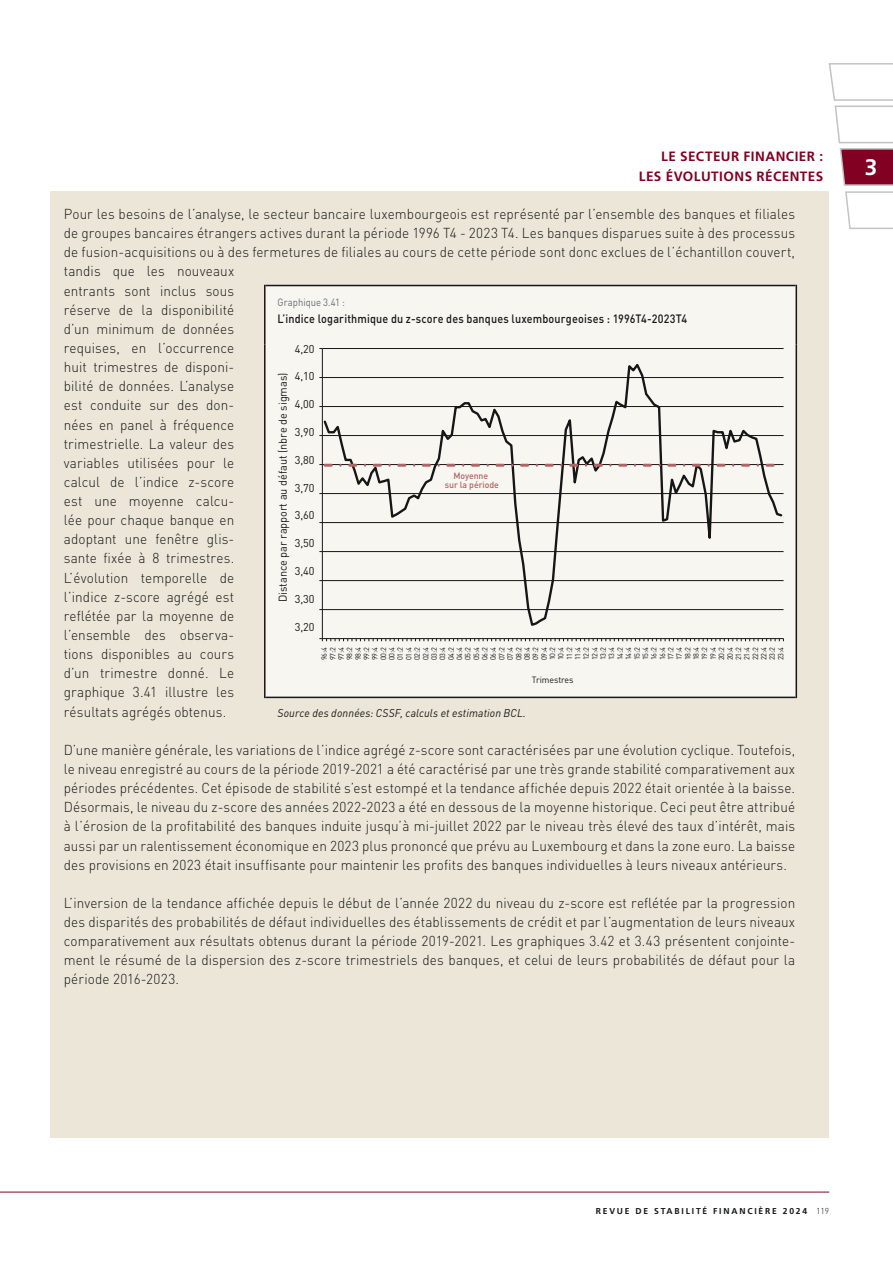
<style>
.page{position:relative;width:893px;height:1263px;background:#fff}
.page>*{position:absolute;margin:0;border:0;box-sizing:border-box;transform-origin:0 0}
.t1{font:700 22.5px "Frutiger LT Pro";color:#fff}
.t2{font:300 14.25px/19.2px "DIN Pro";letter-spacing:.01em;color:#151616;text-align:justify;scale:.95 1}
.t3{font:700 13.5px/19.5px "Frutiger LT Pro";letter-spacing:.035em;color:#820022;text-align:right}
.t4{font:500 12px "DIN Pro";letter-spacing:.015em;color:#151616;scale:.9 1}
.t5{font:11.25px "DIN Pro";letter-spacing:-.005em;color:#151616}
.t6{font:italic 11.25px "DIN Pro";letter-spacing:.015em;color:#151616;scale:.95 1}
.t7{font:10.5px "DIN Pro";color:#637077;scale:.9 1}
.t8{font:500 9px/9px "DIN Pro";letter-spacing:-.005em;color:#b16366;text-align:center}
.t9{font:9px "DIN Pro";letter-spacing:-.005em;color:#151616}
.t10{font:700 8.55px "Frutiger LT Pro";letter-spacing:.21em;color:#151616}
.t11{font:7.5px/8.4px "DIN Pro";letter-spacing:-.005em;color:#151616;text-align:justify}
.s1{font-family:"DIN Pro";font-weight:300}
</style>
<div class="page">
<hr style="left:0;top:1192px;width:829px;height:1px;background:#820022">
<svg style="left:828px;top:63px;width:65px;height:166px"></svg>
<div style="left:50px;top:191px;width:779px;height:946px;background:#ebe6d7"></div>
<div style="left:266px;top:286px;width:530px;height:411px;background:#f8f6f0"></div>
<hr style="left:266px;top:285px;width:530px;height:1px;background:#151616">
<hr style="left:264px;top:285px;width:2px;height:59px;background:#151616">
<hr style="left:796px;top:285px;width:1px;height:59px;background:#151616">
<hr style="left:264px;top:344px;width:2px;height:354px;background:#151616">
<hr style="left:796px;top:344px;width:1px;height:354px;background:#151616">
<hr style="left:266px;top:697px;width:530px;height:1px;background:#151616">
<hr style="left:322px;top:348px;width:461px;height:1px;background:#151616">
<hr style="left:322px;top:348px;width:1px;height:291px;background:#151616">
<svg style="left:319px;top:638px;width:465px;height:3px"></svg>
<svg style="left:322px;top:360px;width:461px;height:268px;background:#eae8e2"></svg>
<svg style="left:319px;top:464px;width:455px;height:3px"></svg>
<p class="t3" style="left:639px;top:147px;width:186px">LE SECTEUR FINANCIER :<br>LES ÉVOLUTIONS RÉCENTES</p>
<h1 class="t1" style="left:865px;top:154px;width:14px">3</h1>
<p class="t2" style="left:64px;top:204px;width:771px;text-align:left">Pour les besoins de l’analyse, le secteur bancaire luxembourgeois est représenté par l’ensemble des banques et filiales de groupes bancaires étrangers actives durant la période 1996 T4 - 2023 T4. Les banques disparues suite à des processus de fusion-acquisitions ou à des fermetures de filiales au cours de cette période sont donc exclues de l’échantillon couvert, tandis que les nouveaux<br>entrants sont inclus sous<br>réserve de la disponibilité<br>d’un minimum de données<br>requises, en l’occurrence<br>huit trimestres de disponi-<br>bilité de données. L’analyse<br>est conduite sur des don-<br>nées en panel à fréquence<br>trimestrielle. La valeur des<br>variables utilisées pour le<br>calcul de l’indice z-score<br>est une moyenne calcu-<br>lée pour chaque banque en<br>adoptant une fenêtre glis-<br>sante fixée à 8 trimestres.<br>L’évolution temporelle de<br>l’indice z-score agrégé est<br>reflétée par la moyenne de<br>l’ensemble des observa-<br>tions disponibles au cours<br>d’un trimestre donné. Le<br>graphique 3.41 illustre les<br>résultats agrégés obtenus.</p>
<p class="t2" style="left:64px;top:739px;width:771px">D’une manière générale, les variations de l’indice agrégé z-score sont caractérisées par une évolution cyclique. Toutefois, le niveau enregistré au cours de la période 2019-2021 a été caractérisé par une très grande stabilité comparativement aux périodes précédentes. Cet épisode de stabilité s’est estompé et la tendance affichée depuis 2022 était orientée à la baisse.<br>Désormais, le niveau du z-score des années 2022-2023 a été en dessous de la moyenne historique. Ceci peut être attribué à l’érosion de la profitabilité des banques induite jusqu’à mi-juillet 2022 par le niveau très élevé des taux d’intérêt, mais aussi par un ralentissement économique en 2023 plus prononcé que prévu au Luxembourg et dans la zone euro. La baisse des provisions en 2023 était insuffisante pour maintenir les profits des banques individuelles à leurs niveaux antérieurs.</p>
<p class="t2" style="left:64px;top:892px;width:771px">L’inversion de la tendance affichée depuis le début de l’année 2022 du niveau du z-score est reflétée par la progression des disparités des probabilités de défaut individuelles des établissements de crédit et par l’augmentation de leurs niveaux comparativement aux résultats obtenus durant la période 2019-2021. Les graphiques 3.42 et 3.43 présentent conjointe&shy;ment le résumé de la dispersion des z-score trimestriels des banques, et celui de leurs probabilités de défaut pour la période 2016-2023.</p>
<p class="t7" style="left:278px;top:295px;width:76px">Graphique 3.41 :</p>
<p class="t4" style="left:278px;top:311px;width:457px">L’indice logarithmique du z-score des banques luxembourgeoises : 1996T4-2023T4</p>
<p class="t5" style="left:295px;top:341px;width:21px">4,20</p>
<p class="t5" style="left:295px;top:369px;width:21px">4,10</p>
<p class="t5" style="left:295px;top:396px;width:21px">4,00</p>
<p class="t5" style="left:295px;top:424px;width:21px">3,90</p>
<p class="t5" style="left:295px;top:452px;width:21px">3,80</p>
<p class="t5" style="left:295px;top:480px;width:21px">3,70</p>
<p class="t5" style="left:295px;top:508px;width:21px">3,60</p>
<p class="t5" style="left:295px;top:535px;width:21px">3,50</p>
<p class="t5" style="left:295px;top:563px;width:21px">3,40</p>
<p class="t5" style="left:295px;top:591px;width:21px">3,30</p>
<p class="t5" style="left:295px;top:619px;width:21px">3,20</p>
<p class="t5" style="left:275px;top:602px;width:231px;rotate:-90deg">Distance par rapport au défaut (nbre de sigmas)</p>
<p class="t8" style="left:445px;top:470px;width:56px">Moyenne<br>sur la période</p>
<p class="t11" style="left:320px;top:660px;width:15px;rotate:-90deg">96:4<br>97:2<br>97:4<br>98:2<br>98:4<br>99:2<br>99:4<br>00:2<br>00:4<br>01:2<br>01:4<br>02:2<br>02:4<br>03:2<br>03:4<br>04:2<br>04:4<br>05:2<br>05:4<br>06:2<br>06:4<br>07:2<br>07:4<br>08:2<br>08:4<br>09:2<br>09:4<br>10:2<br>10:4<br>11:2<br>11:4<br>12:2<br>12:4<br>13:2<br>13:4<br>14:2<br>14:4<br>15:2<br>15:4<br>16:2<br>16:4<br>17:2<br>17:4<br>18:2<br>18:4<br>19:2<br>19:4<br>20:2<br>20:4<br>21:2<br>21:4<br>22:2<br>22:4<br>23:2<br>23:4</p>
<p class="t9" style="left:532px;top:674px;width:43px">Trimestres</p>
<p class="t6" style="left:278px;top:705px;width:263px">Source des données: CSSF, calculs et estimation BCL.</p>
<p class="t10" style="left:596px;top:1206px;width:235px">REVUE DE STABILITÉ FINANCIÈRE 2024 <span class="s1">119</span></p>
</div>
